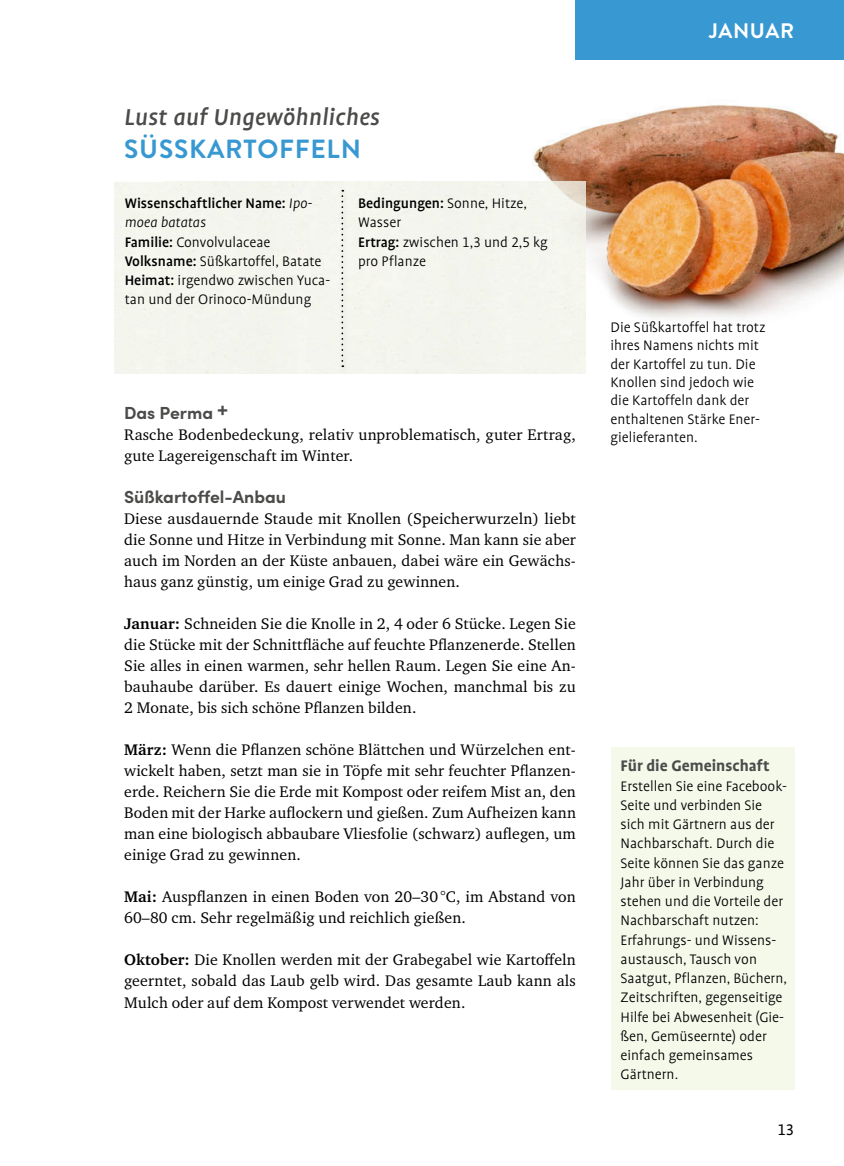
<style>
.page{position:relative;width:844px;height:1166px;background:#fff}
.page>*{position:absolute;margin:0;border:0;box-sizing:border-box;transform-origin:0 0}
.t1{font:italic 500 26.25px "UV Profile Tab";letter-spacing:.01em;color:#4b4b4a}
.t2{font:700 26.25px "Brandon Grotesque";letter-spacing:.03em;color:#3798d2}
.t3{font:700 21px "Brandon Grotesque";letter-spacing:.03em;color:#fff}
.t4{font:700 17.5px "Sofia Pro";color:#4b4b4a}
.t5{font:700 17.5px "UV Profile Tab";color:#4b4b4a}
.t6{font:17.5px "UV Profile Tab";color:#000}
.t7{font:15.75px/21px "Charter ITC Pro";letter-spacing:.01em;color:#000;text-align:justify}
.t8{font:300 15.75px/19.2px "UV Profile Tab";color:#000}
.s1{font-weight:500}
.s2{font-style:italic}
.s3{font-weight:700}
</style>
<div class="page">
<img style="left:532px;top:104px;width:311px;height:219px">
<div style="left:610px;top:748px;width:184px;height:342px;background:#f4f9ea"></div>
<div style="left:337px;top:188px;width:12px;height:187px;background:#f2f4ec"></div>
<svg style="left:341px;top:190px;width:2px;height:177px"></svg>
<div style="left:575px;top:0;width:268px;height:60px;background:#3798d2"></div>
<h1 class="t1" style="left:124px;top:103px;width:257px">Lust auf Ungewöhnliches</h1>
<h1 class="t2" style="left:124px;top:130px;width:238px">SÜSSKARTOFFELN</h1>
<p class="t8" style="left:125px;top:194px;width:207px"><span class="s1">Wissenschaftlicher Name:</span> <span class="s2">Ipo&shy;moea batatas<br></span><span class="s1">Familie:</span> Convolvulaceae<br><span class="s1">Volksname:</span> Süßkartoffel, Batate<br><span class="s1">Heimat:</span> irgendwo zwischen Yuca&shy;tan und der Orinoco-Mündung</p>
<p class="t8" style="left:358px;top:194px;width:191px"><span class="s1">Bedingungen:</span> Sonne, Hitze,<br>Wasser<br><span class="s1">Ertrag:</span> zwischen 1,3 und 2,5 kg pro Pflanze</p>
<p class="t4" style="left:124px;top:400px;width:106px">Das Perma <sup>+</sup></p>
<p class="t7" style="left:124px;top:424px;width:453px">Rasche Bodenbedeckung, relativ unproblematisch, guter Ertrag, gute Lagereigenschaft im Winter.</p>
<p class="t4" style="left:124px;top:484px;width:163px">Süßkartoffel-Anbau</p>
<p class="t7" style="left:124px;top:508px;width:453px">Diese ausdauernde Staude mit Knollen (Speicherwurzeln) liebt die Sonne und Hitze in Verbindung mit Sonne. Man kann sie aber auch im Norden an der Küste anbauen, dabei wäre ein Gewächs&shy;haus ganz günstig, um einige Grad zu gewinnen.</p>
<p class="t7" style="left:124px;top:613px;width:453px"><span class="s3">Januar:</span> Schneiden Sie die Knolle in 2, 4 oder 6 Stücke. Legen Sie die Stücke mit der Schnittfläche auf feuchte Pflanzenerde. Stellen Sie alles in einen warmen, sehr hellen Raum. Legen Sie eine An&shy;bauhaube darüber. Es dauert einige Wochen, manchmal bis zu 2 Monate, bis sich schöne Pflanzen bilden.</p>
<p class="t7" style="left:124px;top:739px;width:453px"><span class="s3">März:</span> Wenn die Pflanzen schöne Blättchen und Würzelchen ent&shy;wickelt haben, setzt man sie in Töpfe mit sehr feuchter Pflanzen&shy;erde. Reichern Sie die Erde mit Kompost oder reifem Mist an, den Boden mit der Harke auflockern und gießen. Zum Aufheizen kann man eine biologisch abbaubare Vliesfolie (schwarz) auflegen, um einige Grad zu gewinnen.</p>
<p class="t7" style="left:124px;top:886px;width:453px"><span class="s3">Mai:</span> Auspflanzen in einen Boden von 20–30 °C, im Abstand von<br>60–80 cm. Sehr regelmäßig und reichlich gießen.</p>
<p class="t7" style="left:124px;top:949px;width:453px"><span class="s3">Oktober:</span> Die Knollen werden mit der Grabegabel wie Kartoffeln geerntet, sobald das Laub gelb wird. Das gesamte Laub kann als Mulch oder auf dem Kompost verwendet werden.</p>
<h2 class="t3" style="left:709px;top:16px;width:86px">JANUAR</h2>
<p class="t8" style="left:610px;top:318px;width:156px;line-height:18.4px">Die Süßkartoffel hat trotz ihres Namens nichts mit der Kartoffel zu tun. Die<br>Knollen sind jedoch wie die Kartoffeln dank der enthaltenen Stärke Ener&shy;gielieferanten.</p>
<p class="t5" style="left:620px;top:756px;width:150px">Für die Gemeinschaft</p>
<p class="t8" style="left:620px;top:776px;width:168px">Erstellen Sie eine Facebook-<br>Seite und verbinden Sie sich mit Gärtnern aus der<br>Nachbarschaft. Durch die<br>Seite können Sie das ganze<br>Jahr über in Verbindung stehen und die Vorteile der<br>Nachbarschaft nutzen:<br>Erfahrungs- und Wissens&shy;austausch, Tausch von<br>Saatgut, Pflanzen, Büchern,<br>Zeitschriften, gegenseitige<br>Hilfe bei Abwesenheit (Gie&shy;ßen, Gemüseernte) oder einfach gemeinsames<br>Gärtnern.</p>
<p class="t6" style="left:777px;top:1120px;width:18px">13</p>
</div>
